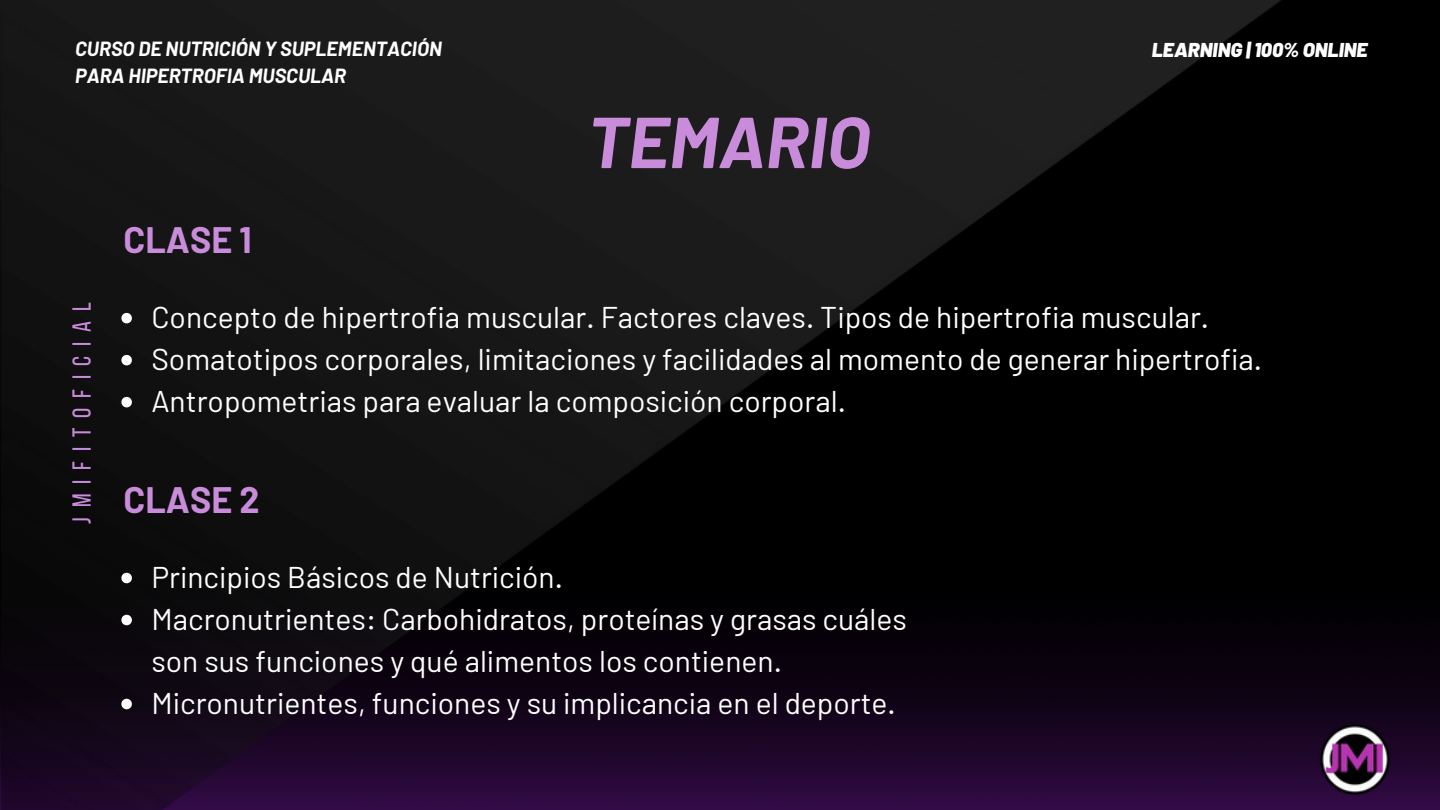
<style>
.page{position:relative;width:1440px;height:810px;background:#000}
.page>*{position:absolute;margin:0;border:0;box-sizing:border-box;transform-origin:0 0}
.t1{font:italic 700 72px "Barlow";color:#c98cdb}
.t2{font:700 36px "Barlow";color:#c98cdb}
.t3{font:30px/42px "Barlow";color:#fff}
.t4{font:26px "Bebas Neue";letter-spacing:.38em;color:#c98cdb}
.t5{font:italic 700 20px "Barlow";color:#fff}
.t6{font:italic 900 20px "Barlow";color:#fff}
</style>
<div class="page">
<img style="left:1282px;top:645px;width:158px;height:165px">
<img style="left:1315px;top:720px;width:80px;height:79px">
<img style="left:0;top:0;width:1282px;height:810px">
<svg style="left:121px;top:313px;width:11px;height:10px"></svg>
<svg style="left:121px;top:355px;width:11px;height:10px"></svg>
<svg style="left:121px;top:397px;width:11px;height:10px"></svg>
<svg style="left:121px;top:573px;width:11px;height:10px"></svg>
<svg style="left:121px;top:615px;width:11px;height:10px"></svg>
<svg style="left:121px;top:699px;width:11px;height:10px"></svg>
<p class="t5" style="left:75px;top:36px;width:368px">CURSO DE NUTRICIÓN Y SUPLEMENTACIÓN</p>
<p class="t5" style="left:75px;top:63px;width:273px">PARA HIPERTROFIA MUSCULAR</p>
<h4 class="t2" style="left:123px;top:217px;width:130px">CLASE 1</h4>
<h2 class="t1" style="left:587px;top:96px;width:284px">TEMARIO</h2>
<h1 class="t6" style="left:1152px;top:37px;width:217px">LEARNING | 100% ONLINE</h1>
<p class="t4" style="left:71px;top:524px;width:223px;rotate:-90deg">jmifitoficial</p>
<h2 class="t3" style="left:151px;top:295px;width:1059px">Concepto de hipertrofia muscular. Factores claves. Tipos de hipertrofia muscular.</h2>
<p class="t3" style="left:151px;top:337px;width:1112px">Somatotipos corporales, limitaciones y facilidades al momento de generar hipertrofia.</p>
<p class="t3" style="left:151px;top:379px;width:696px">Antropometrias para evaluar la composición corporal.</p>
<p class="t2" style="left:123px;top:477px;width:138px">CLASE 2</p>
<p class="t3" style="left:151px;top:555px;width:413px">Principios Básicos de Nutrición.</p>
<p class="t3" style="left:151px;top:597px;width:757px">Macronutrientes: Carbohidratos, proteínas y grasas cuáles son sus funciones y qué alimentos los contienen.</p>
<p class="t3" style="left:151px;top:681px;width:746px">Micronutrientes, funciones y su implicancia en el deporte.</p>
</div>
